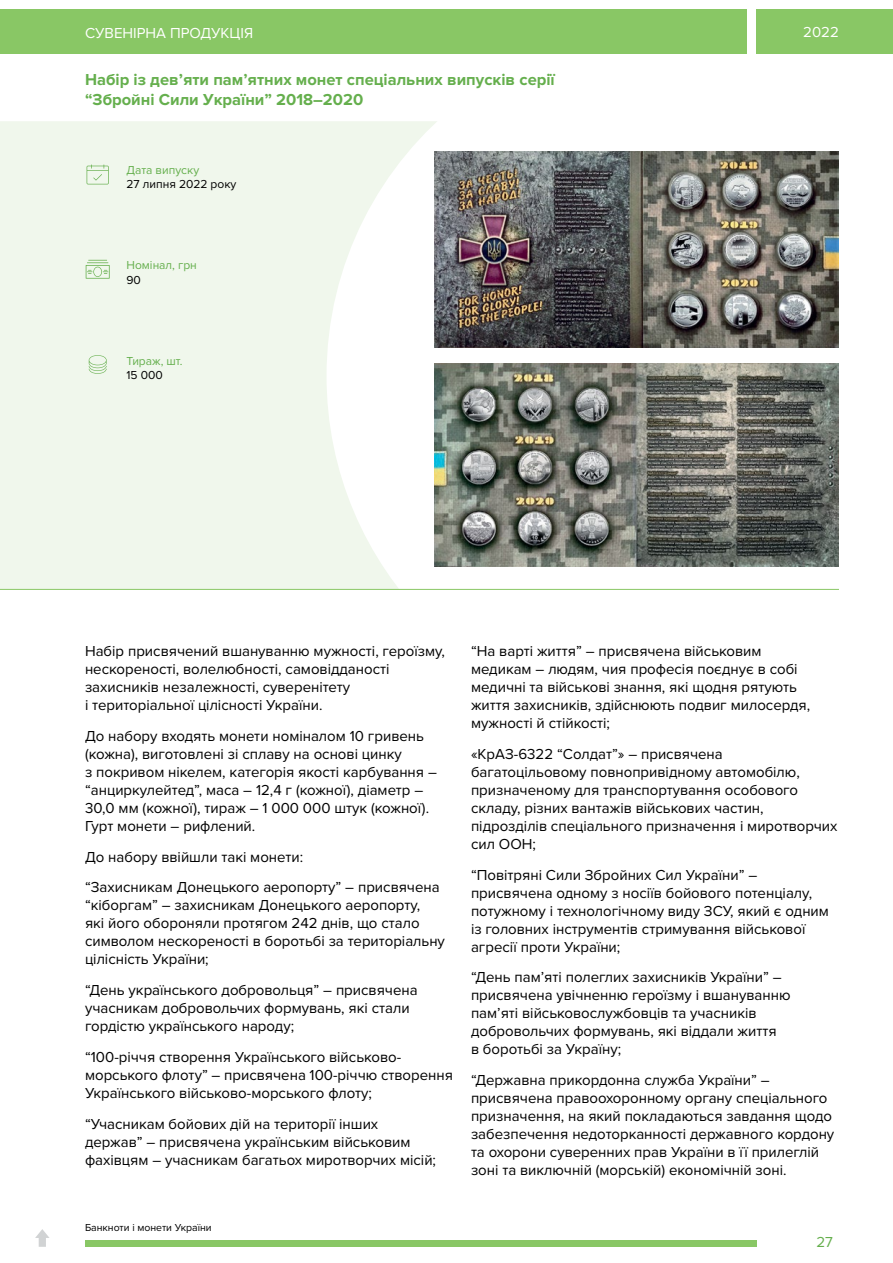
<style>
.page{position:relative;width:893px;height:1263px;background:#fff}
.page>*{position:absolute;margin:0;border:0;box-sizing:border-box;transform-origin:0 0}
.t1{font:700 16.5px/19.8px "Proxima Nova";color:#65af4d}
.t2{font:15px/18px "Proxima Nova";color:#000}
.t3{font:15px "Proxima Nova";color:#fff}
.t4{font:15px "Proxima Nova";color:#65af4d}
.t5{font:12px "Proxima Nova";color:#65af4d}
.t6{font:12px "Proxima Nova";color:#000}
.t7{font:10.5px "Proxima Nova";color:#000}
</style>
<div class="page">
<div style="left:85px;top:1240px;width:671px;height:7px;background:#89c765"></div>
<svg style="left:35px;top:1229px;width:14px;height:18px"></svg>
<div style="left:756px;top:10px;width:137px;height:44px;background:#89c765"></div>
<div style="left:0;top:10px;width:747px;height:44px;background:#89c765"></div>
<div style="left:0;top:121px;width:327px;height:468px;background:#f0f7ec"></div>
<svg style="left:327px;top:121px;width:512px;height:468px"></svg>
<svg style="left:89px;top:355px;width:18px;height:19px"></svg>
<svg style="left:86px;top:260px;width:24px;height:19px"></svg>
<svg style="left:87px;top:164px;width:22px;height:20px"></svg>
<hr style="left:0;top:589px;width:839px;height:1px;background:#89c765">
<img style="left:434px;top:364px;width:405px;height:202px">
<img style="left:434px;top:151px;width:405px;height:196px">
<p class="t3" style="left:85px;top:24px;width:170px">СУВЕНІРНА ПРОДУКЦІЯ</p>
<p class="t1" style="left:85px;top:70px;width:471px">Набір із дев’яти пам’ятних монет спеціальних випусків серії “Збройні Сили України” 2018–2020</p>
<p class="t5" style="left:127px;top:163px;width:74px">Дата випуску</p>
<p class="t6" style="left:127px;top:177px;width:111px">27 липня 2022 року</p>
<p class="t5" style="left:127px;top:258px;width:72px">Номінал, грн</p>
<p class="t6" style="left:127px;top:273px;width:16px">90</p>
<p class="t5" style="left:127px;top:353px;width:58px">Тираж, шт.</p>
<p class="t6" style="left:127px;top:368px;width:38px">15 000</p>
<p class="t3" style="left:803px;top:23px;width:37px">2022</p>
<p class="t2" style="left:85px;top:642px;width:361px">Набір присвячений вшануванню мужності, героїзму, нескореності, волелюбності, самовідданості захисників незалежності, суверенітету<br>і територіальної цілісності України.</p>
<p class="t2" style="left:85px;top:727px;width:353px">До набору входять монети номіналом 10 гривень (кожна), виготовлені зі сплаву на основі цинку<br>з покривом нікелем, категорія якості карбування – “анциркулейтед”, маса – 12,4 г (кожної), діаметр – 30,0 мм (кожної), тираж – 1 000 000 штук (кожної).<br>Гурт монети – рифлений.</p>
<p class="t2" style="left:85px;top:841px;width:356px;line-height:30.8px">До набору ввійшли такі монети:<br>“Захисникам Донецького аеропорту” – присвячена</p>
<p class="t2" style="left:85px;top:897px;width:361px">“кіборгам” – захисникам Донецького аеропорту,<br>які його обороняли протягом 242 днів, що стало символом нескореності в боротьбі за територіальну цілісність України;</p>
<p class="t2" style="left:85px;top:981px;width:334px">“День українського добровольця” – присвячена учасникам добровольчих формувань, які стали гордістю українського народу;</p>
<p class="t2" style="left:85px;top:1048px;width:369px">“100-річчя створення Українського військово&shy;морського флоту” – присвячена 100-річчю створення<br>Українського військово-морського флоту;</p>
<p class="t2" style="left:85px;top:1115px;width:352px">“Учасникам бойових дій на території інших держав” – присвячена українським військовим фахівцям – учасникам багатьох миротворчих місій;</p>
<p class="t7" style="left:85px;top:1221px;width:128px">Банкноти і монети України</p>
<p class="t2" style="left:471px;top:642px;width:341px">“На варті життя” – присвячена військовим медикам – людям, чия професія поєднує в собі медичні та військові знання, які щодня рятують життя захисників, здійснюють подвиг милосердя, мужності й стійкості;</p>
<p class="t2" style="left:471px;top:745px;width:368px">«КрАЗ-6322 “Солдат”» – присвячена багатоцільовому повнопривідному автомобілю, призначеному для транспортування особового складу, різних вантажів військових частин, підрозділів спеціального призначення і миротворчих сил ООН;</p>
<p class="t2" style="left:471px;top:866px;width:359px">“Повітряні Сили Збройних Сил України” – присвячена одному з носіїв бойового потенціалу, потужному і технологічному виду ЗСУ, який є одним із головних інструментів стримування військової агресії проти України;</p>
<p class="t2" style="left:471px;top:969px;width:321px">“День пам’яті полеглих захисників України” – присвячена увічненню героїзму і вшануванню пам’яті військовослужбовців та учасників добровольчих формувань, які віддали життя<br>в боротьбі за Україну;</p>
<p class="t2" style="left:471px;top:1071px;width:365px">“Державна прикордонна служба України” – присвячена правоохоронному органу спеціального призначення, на який покладаються завдання щодо забезпечення недоторканності державного кордону та охорони суверенних прав України в її прилеглій зоні та виключній (морській) економічній зоні.</p>
<p class="t4" style="left:816px;top:1233px;width:18px">27</p>
</div>
